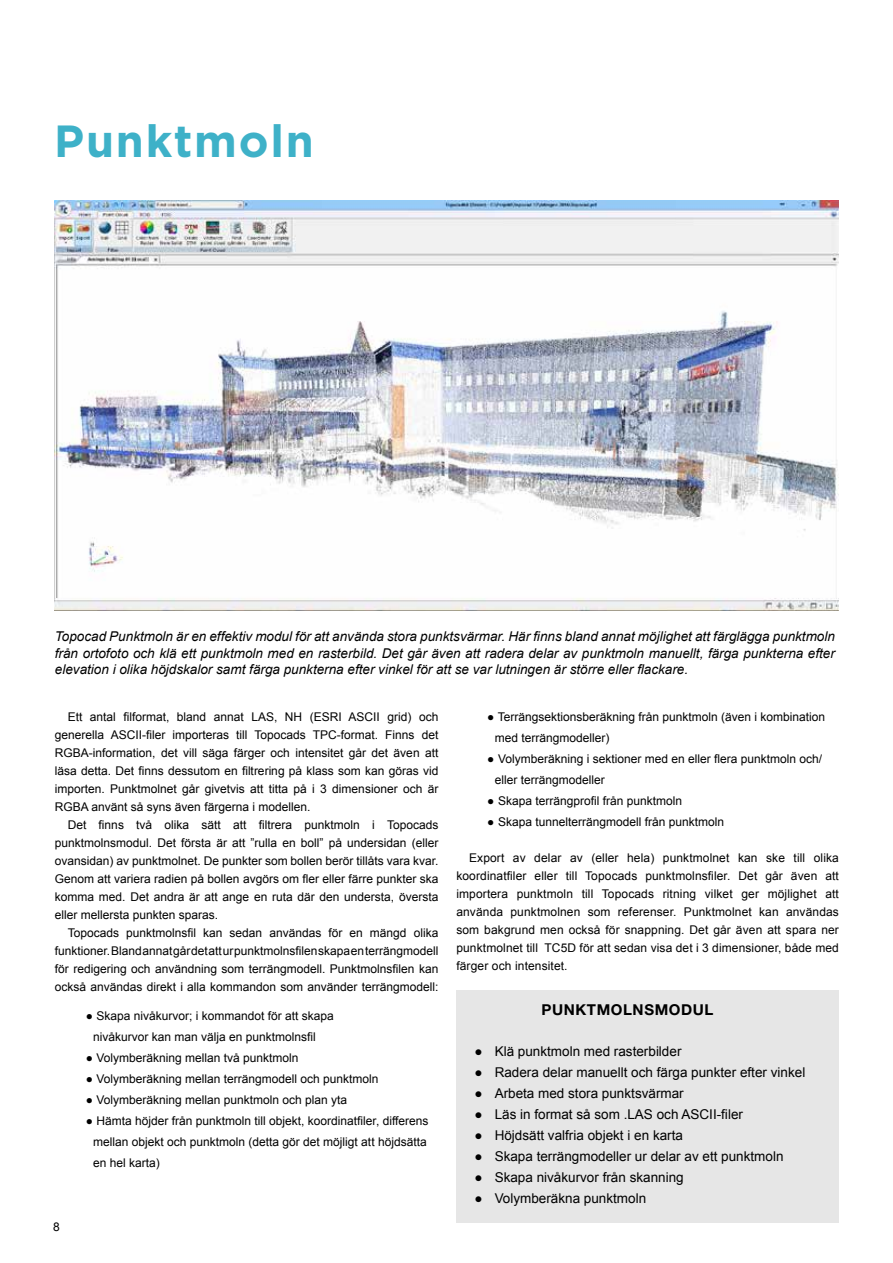
<style>
.page{position:relative;width:893px;height:1263px;background:#fff}
.page>*{position:absolute;margin:0;border:0;box-sizing:border-box;transform-origin:0 0}
.t1{font:700 45px "Gotham";letter-spacing:.04em;color:#3eb1c8}
.t2{font:700 15px "Helvetica Neue LT Std";letter-spacing:.04em;color:#000}
.t3{font:italic 13.5px/16.5px "Arial";color:#000;text-align:justify}
.t4{font:13.5px "Arial";color:#000}
.t5{font:12px/18px "Arial";color:#000;text-align:justify}
</style>
<div class="page">
<div style="left:456px;top:990px;width:383px;height:232px;background:#e6e6e6"></div>
<img style="left:54px;top:201px;width:785px;height:410px">
<h1 class="t1" style="left:54px;top:111px;width:261px">Punktmoln</h1>
<p class="t3" style="left:55px;top:628px;width:782px">Topocad Punktmoln är en effektiv modul för att använda stora punktsvärmar. Här finns bland annat möjlighet att färglägga punktmoln från ortofoto och klä ett punktmoln med en rasterbild. Det går även att radera delar av punktmoln manuellt, färga punkterna efter elevation i olika höjdskalor samt färga punkterna efter vinkel för att se var lutningen är större eller flackare.</p>
<p class="t5" style="left:55px;top:708px;width:385px;text-indent:13px">Ett antal filformat, bland annat LAS, NH (ESRI ASCII grid) och generella ASCII-filer importeras till Topocads TPC-format. Finns det RGBA-information, det vill säga färger och intensitet går det även att läsa detta. Det finns dessutom en filtrering på klass som kan göras vid importen. Punktmolnet går givetvis att titta på i 3 dimensioner och är RGBA använt så syns även färgerna i modellen.</p>
<p class="t5" style="left:55px;top:816px;width:385px;text-indent:13px">Det finns två olika sätt att filtrera punktmoln i Topocads punktmolnsmodul. Det första är att ”rulla en boll” på undersidan (eller ovansidan) av punktmolnet. De punkter som bollen berör tillåts vara kvar.<br>Genom att variera radien på bollen avgörs om fler eller färre punkter ska komma med. Det andra är att ange en ruta där den understa, översta eller mellersta punkten sparas.</p>
<p class="t5" style="left:55px;top:924px;width:385px;text-indent:13px">Topocads punktmolnsfil kan sedan användas för en mängd olika funktioner. Bland annat går det att ur punktmolnsfilen skapa en terrängmodell för redigering och användning som terrängmodell. Punktmolnsfilen kan också användas direkt i alla kommandon som använder terrängmodell:</p>
<p class="t5" style="left:93px;top:1005px;width:242px;line-height:21px;text-indent:-8px">● Skapa nivåkurvor; i kommandot för att skapa nivåkurvor kan man välja en punktmolnsfil</p>
<p class="t5" style="left:86px;top:1048px;width:214px">● Volymberäkning mellan två punktmoln</p>
<p class="t5" style="left:86px;top:1069px;width:294px">● Volymberäkning mellan terrängmodell och punktmoln</p>
<p class="t5" style="left:86px;top:1090px;width:263px">● Volymberäkning mellan punktmoln och plan yta</p>
<p class="t5" style="left:93px;top:1110px;width:337px;line-height:21px;text-align:left;text-indent:-8px">● Hämta höjder från punktmoln till objekt, koordinatfiler, differens mellan objekt och punktmoln (detta gör det möjligt att höjdsätta en hel karta)</p>
<p class="t5" style="left:495px;top:706px;width:332px;line-height:21px;text-indent:-8px">● Terrängsektionsberäkning från punktmoln (även i kombination med terrängmodeller)</p>
<p class="t5" style="left:495px;top:748px;width:329px;line-height:21px;text-indent:-8px">● Volymberäkning i sektioner med en eller flera punktmoln och/ eller terrängmodeller</p>
<p class="t5" style="left:487px;top:792px;width:196px">● Skapa terrängprofil från punktmoln</p>
<p class="t5" style="left:487px;top:813px;width:238px">● Skapa tunnelterrängmodell från punktmoln</p>
<p class="t5" style="left:456px;top:849px;width:384px;text-indent:13px">Export av delar av (eller hela) punktmolnet kan ske till olika koordinatfiler eller till Topocads punktmolnsfiler. Det går även att importera punktmoln till Topocads ritning vilket ger möjlighet att använda punktmolnen som referenser. Punktmolnet kan användas som bakgrund men också för snappning. Det går även att spara ner punktmolnet till TC5D för att sedan visa det i 3 dimensioner, både med färger och intensitet.</p>
<p class="t2" style="left:541px;top:1000px;width:174px">PUNKTMOLNSMODUL</p>
<p class="t4" style="left:474px;top:1041px;width:209px">● Klä punktmoln med rasterbilder</p>
<p class="t4" style="left:474px;top:1062px;width:332px">● Radera delar manuellt och färga punkter efter vinkel</p>
<p class="t4" style="left:474px;top:1083px;width:211px">● Arbeta med stora punktsvärmar</p>
<p class="t4" style="left:474px;top:1104px;width:270px">● Läs in format så som .LAS och ASCII-filer</p>
<p class="t4" style="left:474px;top:1125px;width:210px">● Höjdsätt valfria objekt i en karta</p>
<p class="t4" style="left:474px;top:1146px;width:311px">● Skapa terrängmodeller ur delar av ett punktmoln</p>
<p class="t4" style="left:474px;top:1167px;width:211px">● Skapa nivåkurvor från skanning</p>
<p class="t4" style="left:474px;top:1188px;width:173px">● Volymberäkna punktmoln</p>
<p class="t5" style="left:53px;top:1218px;width:8px">8</p>
</div>
